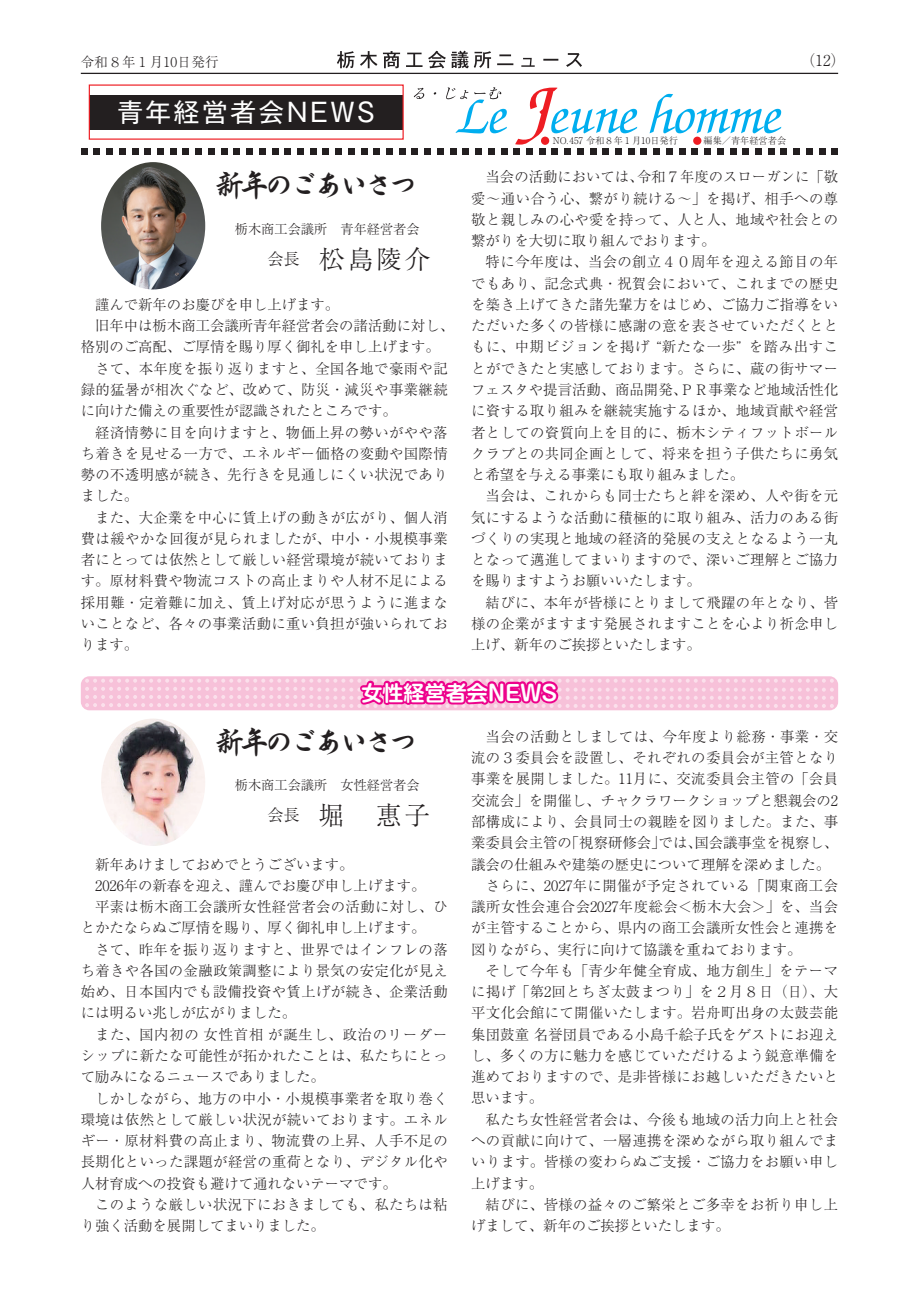
<style>
.page{position:relative;width:919px;height:1289px;background:#fff}
.page>*{position:absolute;margin:0;border:0;box-sizing:border-box;transform-origin:0 0}
.t1{font:28.8px "Den Gyosho Min 2 E";letter-spacing:-.14em;color:#231f20}
.t2{font:300 25.8px "Ryumin Pr 6 N";letter-spacing:.1em;color:#231f20}
.t3{font:25.65px "Gothic MB101 Pr 6 N";letter-spacing:.1em;color:#fff}
.t4{font:700 21px "Shin M Go Pr 6 N De";color:#fff}
.t5{font:300 15px "Ryumin Pr 6 N";color:#231f20}
.t6{font:300 14.4px/21.3px "Ryumin Pr 6 N";letter-spacing:.025em;color:#231f20}
.t7{font:300 14.4px "Ryumin Pr 6 N";color:#231f20}
.t8{font:300 14.4px "Ryumin Pr 6 N";letter-spacing:.055em;color:#231f20}
.t9{font:300 13.5px "Ryumin Pr 6 N";letter-spacing:.02em;color:#231f20}
.t10{font:300 13.2px "Ryumin Pr 6 N";color:#231f20}
.t11{font:300 9.15px "Ryumin Pr 6 N";color:#231f20}
</style>
<div class="page">
<svg style="left:85px;top:676px;width:748px;height:35px;background:#f6a9d0"></svg>
<hr style="left:81px;top:73px;width:757px;height:1px;background:#231f20">
<svg style="left:337px;top:51px;width:245px;height:17px"></svg>
<svg style="left:413px;top:88px;width:11px;height:11px"></svg>
<svg style="left:446px;top:87px;width:61px;height:46px"></svg>
<svg style="left:515px;top:88px;width:122px;height:57px"></svg>
<svg style="left:649px;top:94px;width:132px;height:39px"></svg>
<div style="left:541px;top:137px;width:8px;height:8px;background:#ee1d23;border-radius:50%"></div>
<div style="left:693px;top:137px;width:8px;height:8px;background:#ee1d23;border-radius:50%"></div>
<div style="left:89px;top:95px;width:314px;height:34px;background:#231f20"></div>
<div style="left:81px;top:148px;width:6px;height:7px;background:#231f20"></div>
<div style="left:93px;top:148px;width:7px;height:7px;background:#231f20"></div>
<div style="left:106px;top:148px;width:7px;height:7px;background:#231f20"></div>
<div style="left:119px;top:148px;width:7px;height:7px;background:#231f20"></div>
<div style="left:132px;top:148px;width:6px;height:7px;background:#231f20"></div>
<div style="left:144px;top:148px;width:7px;height:7px;background:#231f20"></div>
<div style="left:157px;top:148px;width:7px;height:7px;background:#231f20"></div>
<div style="left:170px;top:148px;width:6px;height:7px;background:#231f20"></div>
<div style="left:183px;top:148px;width:6px;height:7px;background:#231f20"></div>
<div style="left:195px;top:148px;width:7px;height:7px;background:#231f20"></div>
<div style="left:208px;top:148px;width:7px;height:7px;background:#231f20"></div>
<div style="left:221px;top:148px;width:6px;height:7px;background:#231f20"></div>
<div style="left:233px;top:148px;width:7px;height:7px;background:#231f20"></div>
<div style="left:246px;top:148px;width:7px;height:7px;background:#231f20"></div>
<div style="left:259px;top:148px;width:6px;height:7px;background:#231f20"></div>
<div style="left:272px;top:148px;width:6px;height:7px;background:#231f20"></div>
<div style="left:284px;top:148px;width:7px;height:7px;background:#231f20"></div>
<div style="left:297px;top:148px;width:7px;height:7px;background:#231f20"></div>
<div style="left:310px;top:148px;width:6px;height:7px;background:#231f20"></div>
<div style="left:322px;top:148px;width:7px;height:7px;background:#231f20"></div>
<div style="left:335px;top:148px;width:7px;height:7px;background:#231f20"></div>
<div style="left:348px;top:148px;width:6px;height:7px;background:#231f20"></div>
<div style="left:361px;top:148px;width:6px;height:7px;background:#231f20"></div>
<div style="left:373px;top:148px;width:7px;height:7px;background:#231f20"></div>
<div style="left:386px;top:148px;width:7px;height:7px;background:#231f20"></div>
<div style="left:399px;top:148px;width:6px;height:7px;background:#231f20"></div>
<div style="left:411px;top:148px;width:7px;height:7px;background:#231f20"></div>
<div style="left:424px;top:148px;width:7px;height:7px;background:#231f20"></div>
<div style="left:437px;top:148px;width:6px;height:7px;background:#231f20"></div>
<div style="left:450px;top:148px;width:6px;height:7px;background:#231f20"></div>
<div style="left:462px;top:148px;width:7px;height:7px;background:#231f20"></div>
<div style="left:475px;top:148px;width:7px;height:7px;background:#231f20"></div>
<div style="left:488px;top:148px;width:6px;height:7px;background:#231f20"></div>
<div style="left:500px;top:148px;width:7px;height:7px;background:#231f20"></div>
<div style="left:513px;top:148px;width:7px;height:7px;background:#231f20"></div>
<div style="left:526px;top:148px;width:6px;height:7px;background:#231f20"></div>
<div style="left:539px;top:148px;width:6px;height:7px;background:#231f20"></div>
<div style="left:551px;top:148px;width:7px;height:7px;background:#231f20"></div>
<div style="left:564px;top:148px;width:7px;height:7px;background:#231f20"></div>
<div style="left:577px;top:148px;width:6px;height:7px;background:#231f20"></div>
<div style="left:589px;top:148px;width:7px;height:7px;background:#231f20"></div>
<div style="left:602px;top:148px;width:7px;height:7px;background:#231f20"></div>
<div style="left:615px;top:148px;width:6px;height:7px;background:#231f20"></div>
<div style="left:628px;top:148px;width:6px;height:7px;background:#231f20"></div>
<div style="left:640px;top:148px;width:7px;height:7px;background:#231f20"></div>
<div style="left:653px;top:148px;width:7px;height:7px;background:#231f20"></div>
<div style="left:666px;top:148px;width:6px;height:7px;background:#231f20"></div>
<div style="left:678px;top:148px;width:7px;height:7px;background:#231f20"></div>
<div style="left:691px;top:148px;width:7px;height:7px;background:#231f20"></div>
<div style="left:704px;top:148px;width:6px;height:7px;background:#231f20"></div>
<div style="left:717px;top:148px;width:6px;height:7px;background:#231f20"></div>
<div style="left:729px;top:148px;width:7px;height:7px;background:#231f20"></div>
<div style="left:742px;top:148px;width:7px;height:7px;background:#231f20"></div>
<div style="left:755px;top:148px;width:6px;height:7px;background:#231f20"></div>
<div style="left:767px;top:148px;width:7px;height:7px;background:#231f20"></div>
<div style="left:780px;top:148px;width:7px;height:7px;background:#231f20"></div>
<div style="left:793px;top:148px;width:6px;height:7px;background:#231f20"></div>
<div style="left:806px;top:148px;width:6px;height:7px;background:#231f20"></div>
<div style="left:818px;top:148px;width:7px;height:7px;background:#231f20"></div>
<div style="left:831px;top:148px;width:7px;height:7px;background:#231f20"></div>
<img style="left:101px;top:162px;width:104px;height:127px">
<img style="left:101px;top:718px;width:104px;height:128px">
<p class="t9" style="left:81px;top:51px;width:139px">令和８年１月10日発行</p>
<h3 class="t3" style="left:117px;top:91px;width:259px">青年経営者会NEWS</h3>
<h1 class="t1" style="left:215px;top:167px;width:204px">新年のごあいさつ</h1>
<p class="t10" style="left:235px;top:218px;width:186px">栃木商工会議所　青年経営者会</p>
<h2 class="t2" style="left:267px;top:239px;width:164px"><sup>会長</sup> 松島陵介</h2>
<p class="t6" style="left:81px;top:293px;width:375px">　謹んで新年のお慶びを申し上げます。<br>　旧年中は栃木商工会議所青年経営者会の諸活動に対し、格別のご高配、ご厚情を賜り厚く御礼を申し上げます。　さて、本年度を振り返りますと、全国各地で豪雨や記録的猛暑が相次ぐなど、改めて、防災・減災や事業継続に向けた備えの重要性が認識されたところです。<br>　経済情勢に目を向けますと、物価上昇の勢いがやや落ち着きを見せる一方で、エネルギー価格の変動や国際情勢の不透明感が続き、先行きを見通しにくい状況でありました。<br>　また、大企業を中心に賃上げの動きが広がり、個人消費は緩やかな回復が見られましたが、中小・小規模事業者にとっては依然として厳しい経営環境が続いております。原材料費や物流コストの高止まりや人材不足による採用難・定着難に加え、賃上げ対応が思うように進まないことなど、各々の事業活動に重い負担が強いられております。</p>
<p class="t5" style="left:800px;top:49px;width:47px">（12）</p>
<p class="t11" style="left:553px;top:134px;width:126px">NO.457 令和８年１月10日発行</p>
<p class="t11" style="left:703px;top:134px;width:84px">編集／青年経営者会</p>
<p class="t6" style="left:471px;top:165px;width:368px">　当会の活動においては、令和７年度のスローガンに「敬愛～通い合う心、繋がり続ける～」を掲げ、相手への尊敬と親しみの心や愛を持って、人と人、地域や社会との繋がりを大切に取り組んでおります。<br>　特に今年度は、当会の創立４０周年を迎える節目の年でもあり、記念式典・祝賀会において、これまでの歴史を築き上げてきた諸先輩方をはじめ、ご協力ご指導をいただいた多くの皆様に感謝の意を表させていただくとともに、中期ビジョンを掲げ “新たな一歩” を踏み出すことができたと実感しております。さらに、蔵の街サマーフェスタや提言活動、商品開発、ＰＲ事業など地域活性化に資する取り組みを継続実施するほか、地域貢献や経営者としての資質向上を目的に、栃木シティフットボールクラブとの共同企画として、将来を担う子供たちに勇気と希望を与える事業にも取り組みました。<br>　当会は、これからも同士たちと絆を深め、人や街を元気にするような活動に積極的に取り組み、活力のある街づくりの実現と地域の経済的発展の支えとなるよう一丸となって邁進してまいりますので、深いご理解とご協力を賜りますようお願いいたします。<br>　結びに、本年が皆様にとりまして飛躍の年となり、皆様の企業がますます発展されますことを心より祈念申し上げ、新年のご挨拶といたします。</p>
<h3 class="t4" style="left:361px;top:675px;width:197px">女性経営者会NEWS</h3>
<h1 class="t1" style="left:215px;top:723px;width:204px">新年のごあいさつ</h1>
<p class="t10" style="left:235px;top:775px;width:186px">栃木商工会議所　女性経営者会</p>
<h2 class="t2" style="left:267px;top:795px;width:164px"><sup>会長</sup> 堀　惠子</h2>
<p class="t7" style="left:81px;top:852px;width:274px">　新年あけましておめでとうございます。</p>
<p class="t7" style="left:95px;top:874px;width:332px">2026年の新春を迎え、謹んでお慶び申し上げます。</p>
<p class="t6" style="left:81px;top:895px;width:368px">　平素は栃木商工会議所女性経営者会の活動に対し、ひ</p>
<p class="t7" style="left:81px;top:916px;width:346px">とかたならぬご厚情を賜り、厚く御礼申し上げます。</p>
<p class="t6" style="left:81px;top:937px;width:368px">　さて、昨年を振り返りますと、世界ではインフレの落</p>
<p class="t6" style="left:81px;top:959px;width:368px">ち着きや各国の金融政策調整により景気の安定化が見え</p>
<p class="t6" style="left:81px;top:980px;width:368px">始め、日本国内でも設備投資や賃上げが続き、企業活動</p>
<p class="t7" style="left:81px;top:1001px;width:217px">には明るい兆しが広がりました。</p>
<p class="t8" style="left:81px;top:1022px;width:368px">　また、国内初の女性首相が誕生し、政治のリーダー</p>
<p class="t6" style="left:81px;top:1044px;width:368px">シップに新たな可能性が拓かれたことは、私たちにとっ</p>
<p class="t7" style="left:81px;top:1065px;width:245px">て励みになるニュースでありました。</p>
<p class="t6" style="left:81px;top:1086px;width:368px">　しかしながら、地方の中小・小規模事業者を取り巻く</p>
<p class="t6" style="left:81px;top:1107px;width:368px">環境は依然として厳しい状況が続いております。エネル</p>
<p class="t6" style="left:81px;top:1129px;width:368px">ギー・原材料費の高止まり、物流費の上昇、人手不足の</p>
<p class="t6" style="left:81px;top:1150px;width:368px">長期化といった課題が経営の重荷となり、デジタル化や</p>
<p class="t7" style="left:81px;top:1171px;width:317px">人材育成への投資も避けて通れないテーマです。</p>
<p class="t6" style="left:81px;top:1192px;width:368px">　このような厳しい状況下におきましても、私たちは粘</p>
<p class="t7" style="left:81px;top:1214px;width:245px">り強く活動を展開してまいりました。</p>
<p class="t6" style="left:471px;top:725px;width:368px">　当会の活動としましては、今年度より総務・事業・交流の３委員会を設置し、それぞれの委員会が主管となり事業を展開しました。11月に、交流委員会主管の「会員交流会」を開催し、チャクラワークショップと懇親会の2部構成により、会員同士の親睦を図りました。また、事業委員会主管の「視察研修会」では、国会議事堂を視察し、議会の仕組みや建築の歴史について理解を深めました。　さらに、2027年に開催が予定されている「関東商工会議所女性会連合会2027年度総会＜栃木大会＞」を、当会が主管することから、県内の商工会議所女性会と連携を図りながら、実行に向けて協議を重ねております。<br>　そして今年も「青少年健全育成、地方創生」をテーマに掲げ「第2回とちぎ太鼓まつり」を２月８日（日）、大平文化会館にて開催いたします。岩舟町出身の太鼓芸能集団鼓童名誉団員である小島千絵子氏をゲストにお迎えし、多くの方に魅力を感じていただけるよう鋭意準備を進めておりますので、是非皆様にお越しいただきたいと思います。<br>　私たち女性経営者会は、今後も地域の活力向上と社会への貢献に向けて、一層連携を深めながら取り組んでまいります。皆様の変わらぬご支援・ご協力をお願い申し上げます。<br>　結びに、皆様の益々のご繁栄とご多幸をお祈り申し上げまして、新年のご挨拶といたします。</p>
</div>
